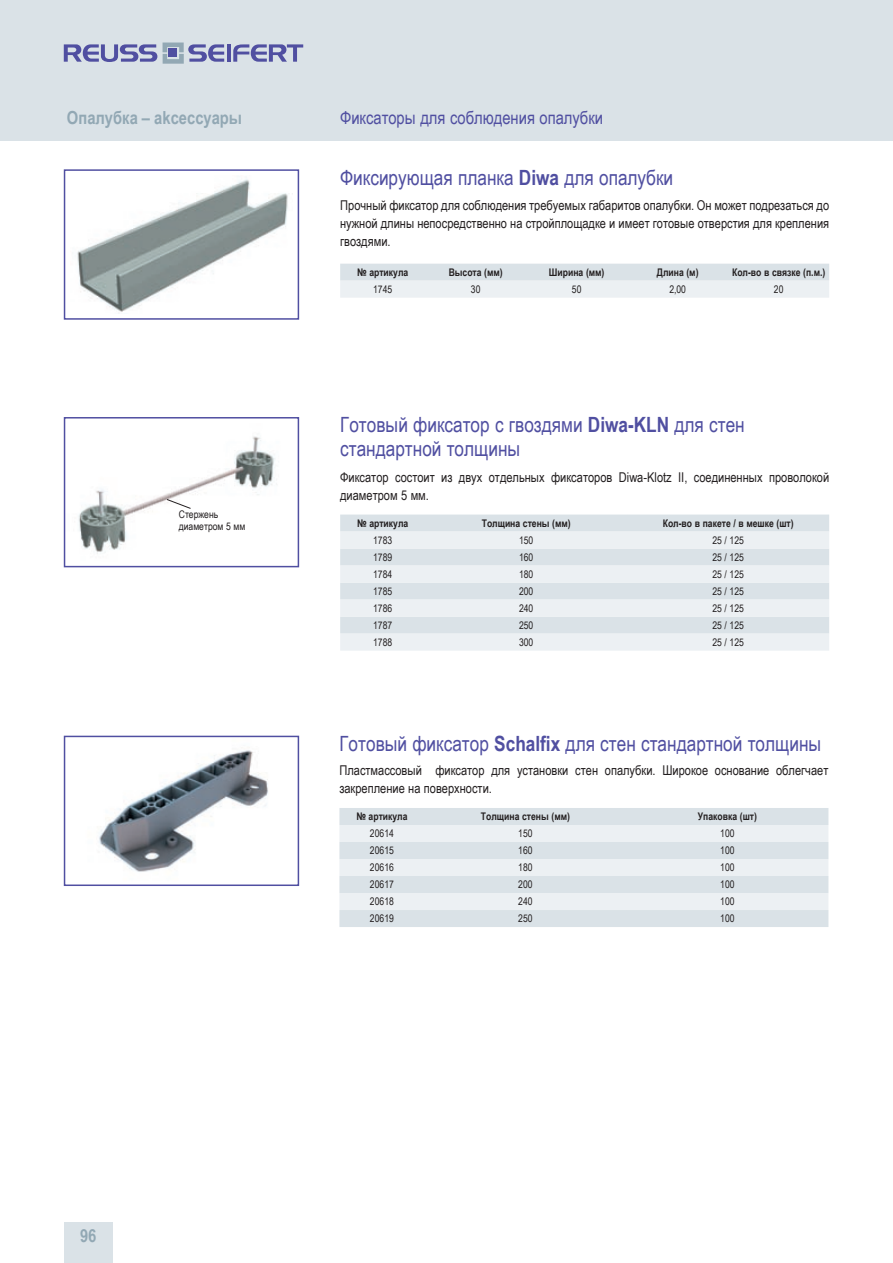
<style>
.page{position:relative;width:893px;height:1263px;background:#fff}
.page>*{position:absolute;margin:0;border:0;box-sizing:border-box;transform-origin:0 0}
.t1{font:21px/24px "Arial Narrow";color:#504fa1}
.t2{font:18px "Arial Narrow";color:#504fa1}
.t3{font:700 18px "Arial Narrow";color:#92a8b4}
.t4{font:13.5px/18px "Arial Narrow";color:#231f20}
.t5{font:10.5px/12.6px "Arial Narrow";color:#231f20}
.t6{font:700 10.5px "Arial Narrow";color:#231f20}
.s1{font-weight:700}
</style>
<div class="page">
<div style="left:0;top:0;width:893px;height:140px;background:#dae2e7"></div>
<div style="left:64px;top:1222px;width:49px;height:41px;background:#dae2e7"></div>
<svg style="left:64px;top:44px;width:93px;height:18px"></svg>
<hr style="left:227px;top:44px;width:4px;height:18px;background:#504fa1">
<svg style="left:233px;top:44px;width:70px;height:18px"></svg>
<svg style="left:163px;top:43px;width:61px;height:21px"></svg>
<div style="left:169px;top:49px;width:8px;height:8px;background:#504fa1"></div>
<div style="left:339px;top:808px;width:489px;height:119px;background:#dae2e7"></div>
<svg style="left:339px;top:825px;width:489px;height:85px;background:#e4eaee"></svg>
<img style="left:99px;top:750px;width:169px;height:122px">
<div style="left:64px;top:736px;width:235px;height:150px;border:2px solid #504fa1"></div>
<img style="left:78px;top:436px;width:197px;height:118px">
<div style="left:64px;top:417px;width:235px;height:150px;border:2px solid #504fa1"></div>
<svg style="left:166px;top:499px;width:25px;height:10px"></svg>
<div style="left:340px;top:514px;width:489px;height:17px;background:#dae2e7"></div>
<svg style="left:340px;top:531px;width:489px;height:120px;background:#e4eaee"></svg>
<img style="left:77px;top:179px;width:211px;height:135px">
<div style="left:64px;top:169px;width:235px;height:151px;border:2px solid #504fa1"></div>
<svg style="left:340px;top:264px;width:489px;height:34px;background:#e3e9ed"></svg>
<h2 class="t3" style="left:67px;top:104px;width:177px">Опалубка – аkсессуары</h2>
<p class="t5" style="left:179px;top:507px;width:68px">Стержень диаметром 5 мм</p>
<h2 class="t2" style="left:340px;top:104px;width:264px">Фиксаторы для соблюдения опалубки</h2>
<h1 class="t1" style="left:340px;top:165px;width:335px">Фиксирующая планка <span class="s1">Diwa</span> для опалубки</h1>
<p class="t4" style="left:340px;top:195px;width:490px;text-align:justify">Прочный фиксатор для соблюдения требуемых габаритов опалубки. Он может подрезаться до нужной длины непосредственно на стройплощадке и имеет готовые отверстия для крепления гвоздями.</p>
<p class="t6" style="left:357px;top:264px;width:53px">№ артикула</p>
<p class="t6" style="left:449px;top:264px;width:56px">Высота (мм)</p>
<p class="t6" style="left:549px;top:264px;width:57px">Ширина (мм)</p>
<p class="t6" style="left:657px;top:264px;width:43px">Длина (м)</p>
<p class="t6" style="left:732px;top:264px;width:95px">Кол-во в связке (п.м.)</p>
<p class="t5" style="left:373px;top:283px;width:21px">1745</p>
<p class="t5" style="left:471px;top:283px;width:11px">30</p>
<p class="t5" style="left:572px;top:283px;width:11px">50</p>
<p class="t5" style="left:669px;top:283px;width:18px">2,00</p>
<p class="t5" style="left:774px;top:283px;width:11px">20</p>
<h1 class="t1" style="left:340px;top:412px;width:406px">Готовый фиксатор с гвоздями <span class="s1">Diwa-KLN</span> для стен стандартной толщины</h1>
<p class="t4" style="left:340px;top:468px;width:490px">Фиксатор состоит из двух отдельных фиксаторов Diwa-Klotz II, соединенных проволокой диаметром 5 мм.</p>
<p class="t6" style="left:357px;top:515px;width:53px">№ артикула</p>
<p class="t6" style="left:482px;top:515px;width:90px">Толщина стены (мм)</p>
<p class="t6" style="left:663px;top:515px;width:132px">Кол-во в пакете / в мешке (шт)</p>
<p class="t5" style="left:373px;top:533px;width:21px">1783</p>
<p class="t5" style="left:519px;top:533px;width:16px">150</p>
<p class="t5" style="left:712px;top:533px;width:33px">25 / 125</p>
<p class="t5" style="left:373px;top:550px;width:21px">1789</p>
<p class="t5" style="left:519px;top:550px;width:16px">160</p>
<p class="t5" style="left:712px;top:550px;width:33px">25 / 125</p>
<p class="t5" style="left:373px;top:567px;width:21px">1784</p>
<p class="t5" style="left:519px;top:567px;width:16px">180</p>
<p class="t5" style="left:712px;top:567px;width:33px">25 / 125</p>
<p class="t5" style="left:373px;top:584px;width:21px">1785</p>
<p class="t5" style="left:519px;top:584px;width:16px">200</p>
<p class="t5" style="left:712px;top:584px;width:33px">25 / 125</p>
<p class="t5" style="left:373px;top:601px;width:21px">1786</p>
<p class="t5" style="left:519px;top:601px;width:16px">240</p>
<p class="t5" style="left:712px;top:601px;width:33px">25 / 125</p>
<p class="t5" style="left:373px;top:618px;width:21px">1787</p>
<p class="t5" style="left:519px;top:618px;width:16px">250</p>
<p class="t5" style="left:712px;top:618px;width:33px">25 / 125</p>
<p class="t5" style="left:373px;top:635px;width:21px">1788</p>
<p class="t5" style="left:519px;top:635px;width:16px">300</p>
<p class="t5" style="left:712px;top:635px;width:33px">25 / 125</p>
<h1 class="t1" style="left:339px;top:731px;width:483px">Готовый фиксатор <span class="s1">Schalfix</span> для стен стандартной толщины</h1>
<p class="t4" style="left:339px;top:761px;width:490px">Пластмассовый фиксатор для установки стен опалубки. Широкое основание облегчает закрепление на поверхности.</p>
<p class="t6" style="left:356px;top:809px;width:53px">№ артикула</p>
<p class="t6" style="left:481px;top:809px;width:90px">Толщина стены (мм)</p>
<p class="t6" style="left:698px;top:809px;width:61px">Упаковка (шт)</p>
<p class="t5" style="left:370px;top:827px;width:25px">20614</p>
<p class="t5" style="left:518px;top:827px;width:16px">150</p>
<p class="t5" style="left:720px;top:827px;width:16px">100</p>
<p class="t5" style="left:370px;top:844px;width:25px">20615</p>
<p class="t5" style="left:518px;top:844px;width:16px">160</p>
<p class="t5" style="left:720px;top:844px;width:16px">100</p>
<p class="t5" style="left:370px;top:861px;width:25px">20616</p>
<p class="t5" style="left:518px;top:861px;width:16px">180</p>
<p class="t5" style="left:720px;top:861px;width:16px">100</p>
<p class="t5" style="left:370px;top:878px;width:25px">20617</p>
<p class="t5" style="left:518px;top:878px;width:16px">200</p>
<p class="t5" style="left:720px;top:878px;width:16px">100</p>
<p class="t5" style="left:370px;top:895px;width:25px">20618</p>
<p class="t5" style="left:518px;top:895px;width:16px">240</p>
<p class="t5" style="left:720px;top:895px;width:16px">100</p>
<p class="t5" style="left:370px;top:912px;width:25px">20619</p>
<p class="t5" style="left:518px;top:912px;width:16px">250</p>
<p class="t5" style="left:720px;top:912px;width:16px">100</p>
<h2 class="t3" style="left:80px;top:1222px;width:18px">96</h2>
</div>
